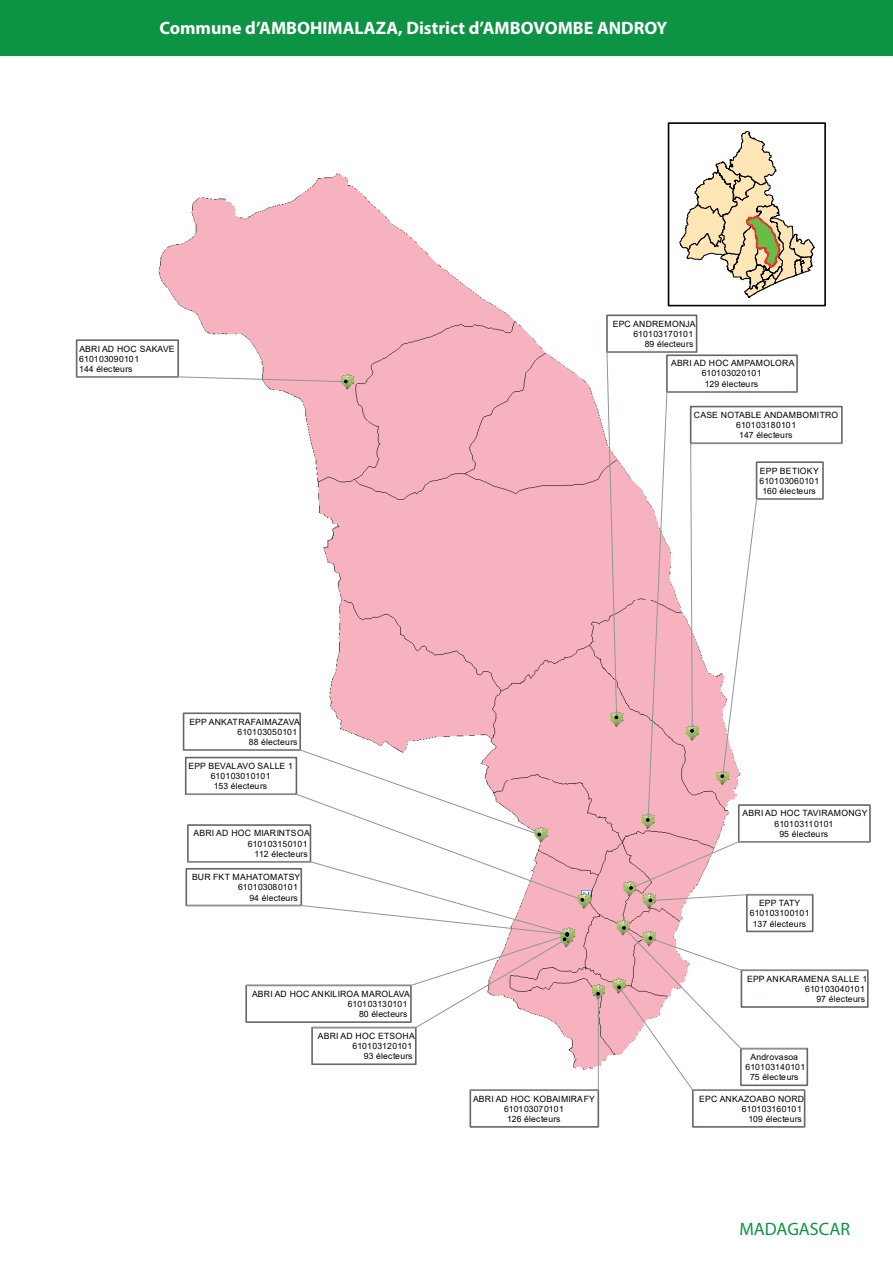
<style>
.page{position:relative;width:893px;height:1263px;background:#fff}
.page>*{position:absolute;margin:0;border:0;box-sizing:border-box;transform-origin:0 0}
.t1{font:700 18px "Myriad Pro";color:#fff}
.t2{font:18px "Myriad Pro";color:#0d9344}
.t3{font:8.7px/10.2px "Arial";letter-spacing:.005em;color:#000002;text-align:right}
.t4{font:8.7px/10.2px "Arial";letter-spacing:.02em;color:#000001;text-align:center}
</style>
<div class="page">
<div style="left:0;top:0;width:893px;height:56px;background:#0d9344"></div>
<img style="left:75px;top:122px;width:796px;height:1006px">
<div style="left:76px;top:339px;width:103px;height:39px;background:#fff;border:2px solid #646869"></div>
<svg style="left:76px;top:376px;width:272px;height:7px"></svg>
<svg style="left:647px;top:779px;width:151px;height:43px"></svg>
<div style="left:606px;top:314px;width:91px;height:39px;background:#fff;border:2px solid #646869"></div>
<svg style="left:606px;top:351px;width:236px;height:428px"></svg>
<div style="left:738px;top:804px;width:133px;height:38px;background:#fff;border:2px solid #646869"></div>
<div style="left:183px;top:712px;width:118px;height:39px;background:#fff;border:2px solid #646869"></div>
<div style="left:746px;top:894px;width:67px;height:38px;background:#fff;border:2px solid #646869"></div>
<svg style="left:629px;top:841px;width:241px;height:61px"></svg>
<div style="left:692px;top:1089px;width:113px;height:39px;background:#fff;border:2px solid #646869"></div>
<svg style="left:618px;top:926px;width:250px;height:165px"></svg>
<div style="left:469px;top:1089px;width:130px;height:39px;background:#fff;border:2px solid #646869"></div>
<svg style="left:183px;top:749px;width:416px;height:342px"></svg>
<svg style="left:679px;top:130px;width:136px;height:168px"></svg>
<div style="left:668px;top:122px;width:158px;height:184px;border:2px solid #000001"></div>
<h1 class="t1" style="left:159px;top:16px;width:510px">Commune d’AMBOHIMALAZA, District d’AMBOVOMBE ANDROY</h1>
<p class="t3" style="left:79px;top:343px;width:97px;text-align:left">ABRI AD HOC SAKAVE<br>610103090101<br>144 électeurs</p>
<p class="t3" style="left:613px;top:318px;width:84px">EPC ANDREMONJA<br>610103170101<br>89 électeurs</p>
<p class="t3" style="left:671px;top:358px;width:125px;text-align:center">ABRI AD HOC AMPAMOLORA<br>610103020101<br>129 électeurs</p>
<p class="t4" style="left:694px;top:410px;width:146px">CASE NOTABLE ANDAMBOMITRO<br>610103180101</p>
<p class="t3" style="left:739px;top:430px;width:55px">147 électeurs</p>
<p class="t3" style="left:759px;top:465px;width:61px;text-align:center">EPP BETIOKY<br>610103060101<br>160 électeurs</p>
<p class="t3" style="left:189px;top:716px;width:112px">EPP ANKATRAFAIMAZAVA<br>610103050101<br>88 électeurs</p>
<p class="t3" style="left:188px;top:761px;width:106px;text-align:center">EPP BEVALAVO SALLE 1<br>610103010101<br>153 électeurs</p>
<p class="t3" style="left:194px;top:828px;width:118px">ABRI AD HOC MIARINTSOA<br>610103150101<br>112 électeurs</p>
<p class="t3" style="left:192px;top:872px;width:110px">BUR FKT MAHATOMATSY<br>610103080101<br>94 électeurs</p>
<p class="t3" style="left:252px;top:988px;width:159px">ABRI AD HOC ANKILIROA MAROLAVA<br>610103130101<br>80 électeurs</p>
<p class="t3" style="left:318px;top:1031px;width:98px">ABRI AD HOC ETSOHA<br>610103120101<br>93 électeurs</p>
<p class="t4" style="left:473px;top:1093px;width:123px">ABRI AD HOC KOBAIMIRAFY<br>610103070101<br>126 électeurs</p>
<p class="t3" style="left:743px;top:808px;width:127px;text-align:center">ABRI AD HOC TAVIRAMONGY<br>610103110101<br>95 électeurs</p>
<p class="t3" style="left:750px;top:898px;width:61px;text-align:center">EPP TATY<br>610103100101<br>137 électeurs</p>
<p class="t3" style="left:747px;top:973px;width:122px">EPP ANKARAMENA SALLE 1<br>610103040101<br>97 électeurs</p>
<p class="t3" style="left:746px;top:1052px;width:61px;text-align:center">Androvasoa<br>610103140101<br>75 électeurs</p>
<p class="t3" style="left:699px;top:1093px;width:107px">EPC ANKAZOABO NORD<br>610103160101<br>109 électeurs</p>
<h1 class="t2" style="left:739px;top:1218px;width:112px">MADAGASCAR</h1>
</div>
